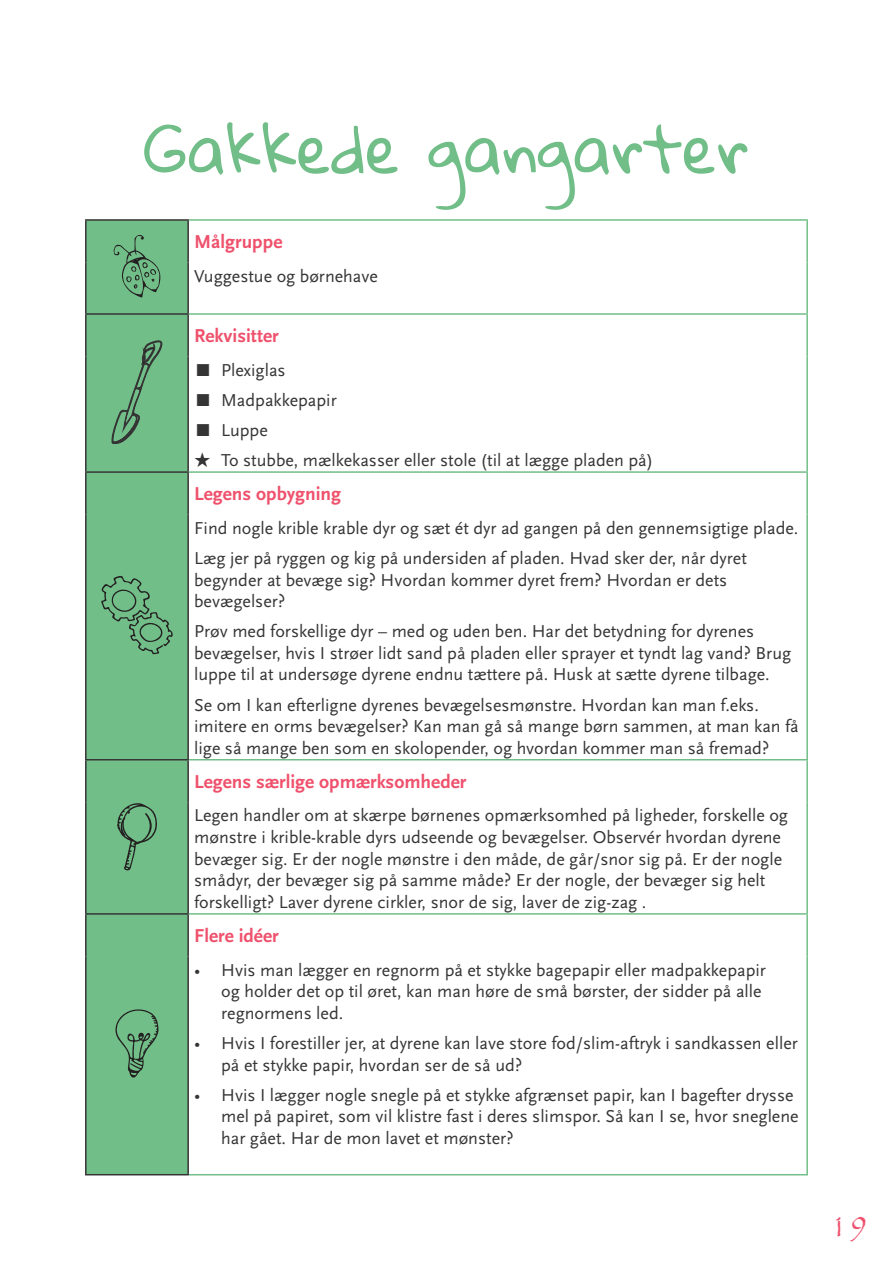
<style>
.page{position:relative;width:893px;height:1263px;background:#fff}
.page>*{position:absolute;margin:0;border:0;box-sizing:border-box;transform-origin:0 0}
.t1{font:63px "Gloria Hallelujah";color:#71be88}
.t2{font:34.5px "Papyrus";color:#ef516c}
.t3{font:700 19.5px "Scala Sans OT";color:#ef516c}
.Tekstboks_brødtekst{font:18px/21.6px "Scala Sans OT";color:#363536}
</style>
<div class="page">
<div style="left:87px;top:221px;width:100px;height:953px;background:#71be88"></div>
<hr style="left:189px;top:219px;width:619px;height:2px;background:#71be88">
<hr style="left:806px;top:221px;width:2px;height:41px;background:#71be88">
<hr style="left:806px;top:262px;width:2px;height:51px;background:#71be88">
<hr style="left:189px;top:313px;width:619px;height:2px;background:#71be88">
<hr style="left:806px;top:315px;width:2px;height:41px;background:#71be88">
<hr style="left:806px;top:356px;width:2px;height:115px;background:#71be88">
<hr style="left:189px;top:471px;width:619px;height:2px;background:#71be88">
<hr style="left:806px;top:473px;width:2px;height:42px;background:#71be88">
<hr style="left:806px;top:515px;width:2px;height:244px;background:#71be88">
<hr style="left:189px;top:759px;width:619px;height:1px;background:#71be88">
<hr style="left:806px;top:760px;width:2px;height:42px;background:#71be88">
<hr style="left:806px;top:802px;width:2px;height:111px;background:#71be88">
<hr style="left:189px;top:913px;width:619px;height:2px;background:#71be88">
<hr style="left:806px;top:915px;width:2px;height:41px;background:#71be88">
<hr style="left:806px;top:956px;width:2px;height:218px;background:#71be88">
<hr style="left:189px;top:1174px;width:619px;height:1px;background:#71be88">
<hr style="left:85px;top:219px;width:104px;height:2px;background:#363536">
<hr style="left:85px;top:221px;width:2px;height:41px;background:#363536">
<hr style="left:187px;top:221px;width:2px;height:41px;background:#363536">
<hr style="left:85px;top:262px;width:2px;height:51px;background:#363536">
<hr style="left:187px;top:262px;width:2px;height:51px;background:#363536">
<hr style="left:85px;top:313px;width:104px;height:2px;background:#363536">
<hr style="left:85px;top:315px;width:2px;height:41px;background:#363536">
<hr style="left:187px;top:315px;width:2px;height:41px;background:#363536">
<hr style="left:85px;top:356px;width:2px;height:115px;background:#363536">
<hr style="left:187px;top:356px;width:2px;height:115px;background:#363536">
<hr style="left:85px;top:471px;width:104px;height:2px;background:#363536">
<hr style="left:85px;top:473px;width:2px;height:42px;background:#363536">
<hr style="left:187px;top:473px;width:2px;height:42px;background:#363536">
<hr style="left:85px;top:515px;width:2px;height:244px;background:#363536">
<hr style="left:187px;top:515px;width:2px;height:244px;background:#363536">
<hr style="left:85px;top:759px;width:104px;height:1px;background:#363536">
<hr style="left:85px;top:760px;width:2px;height:42px;background:#363536">
<hr style="left:187px;top:760px;width:2px;height:42px;background:#363536">
<hr style="left:85px;top:802px;width:2px;height:111px;background:#363536">
<hr style="left:187px;top:802px;width:2px;height:111px;background:#363536">
<hr style="left:85px;top:913px;width:104px;height:2px;background:#363536">
<hr style="left:85px;top:915px;width:2px;height:41px;background:#363536">
<hr style="left:187px;top:915px;width:2px;height:41px;background:#363536">
<hr style="left:85px;top:956px;width:2px;height:218px;background:#363536">
<hr style="left:187px;top:956px;width:2px;height:218px;background:#363536">
<hr style="left:85px;top:1174px;width:104px;height:1px;background:#363536">
<svg style="left:114px;top:235px;width:46px;height:62px;background:#65a779"></svg>
<svg style="left:112px;top:340px;width:50px;height:104px;background:#68ab7c"></svg>
<svg style="left:101px;top:576px;width:72px;height:78px;background:#67ab7b"></svg>
<svg style="left:117px;top:802px;width:41px;height:69px;background:#64a477"></svg>
<svg style="left:112px;top:1007px;width:47px;height:71px;background:#65a779"></svg>
<p class="t1" style="left:144px;top:115px;width:606px">Gakkede gangarter</p>
<p class="t3" style="left:194px;top:231px;width:90px">Målgruppe</p>
<p class="Tekstboks_brødtekst" style="left:194px;top:265px;width:185px">Vuggestue og børnehave</p>
<p class="t3" style="left:194px;top:325px;width:86px">Rekvisitter</p>
<p class="Tekstboks_brødtekst" style="left:194px;top:359px;width:93px">■ Plexiglas</p>
<p class="Tekstboks_brødtekst" style="left:194px;top:390px;width:144px">■ Madpakkepapir</p>
<p class="Tekstboks_brødtekst" style="left:194px;top:420px;width:75px">■ Luppe</p>
<p class="Tekstboks_brødtekst" style="left:194px;top:450px;width:461px">★ To stubbe, mælkekasser eller stole (til at lægge pladen på)</p>
<p class="t3" style="left:194px;top:483px;width:148px">Legens opbygning</p>
<p class="Tekstboks_brødtekst" style="left:194px;top:517px;width:606px">Find nogle krible krable dyr og sæt ét dyr ad gangen på den gennemsigtige plade.</p>
<p class="Tekstboks_brødtekst" style="left:194px;top:548px;width:554px">Læg jer på ryggen og kig på undersiden af pladen. Hvad sker der, når dyret begynder at bevæge sig? Hvordan kommer dyret frem? Hvordan er dets bevægelser?</p>
<p class="Tekstboks_brødtekst" style="left:194px;top:621px;width:599px">Prøv med forskellige dyr – med og uden ben. Har det betydning for dyrenes bevægelser, hvis I strøer lidt sand på pladen eller sprayer et tyndt lag vand? Brug luppe til at undersøge dyrene endnu tættere på. Husk at sætte dyrene tilbage.</p>
<p class="Tekstboks_brødtekst" style="left:194px;top:694px;width:606px">Se om I kan efterligne dyrenes bevægelsesmønstre. Hvordan kan man f.eks. imitere en orms bevægelser? Kan man gå så mange børn sammen, at man kan få lige så mange ben som en skolopender, og hvordan kommer man så fremad?</p>
<p class="t3" style="left:194px;top:771px;width:274px">Legens særlige opmærksomheder</p>
<p class="Tekstboks_brødtekst" style="left:194px;top:805px;width:595px">Legen handler om at skærpe børnenes opmærksomhed på ligheder, forskelle og mønstre i krible-krable dyrs udseende og bevægelser. Observér hvordan dyrene bevæger sig. Er der nogle mønstre i den måde, de går/snor sig på. Er der nogle smådyr, der bevæger sig på samme måde? Er der nogle, der bevæger sig helt forskelligt? Laver dyrene cirkler, snor de sig, laver de zig-zag .</p>
<p class="t3" style="left:194px;top:925px;width:86px">Flere idéer</p>
<p class="Tekstboks_brødtekst" style="left:221px;top:959px;width:546px;text-indent:-27px">• Hvis man lægger en regnorm på et stykke bagepapir eller madpakkepapir og holder det op til øret, kan man høre de små børster, der sidder på alle regnormens led.</p>
<p class="Tekstboks_brødtekst" style="left:221px;top:1033px;width:578px;text-indent:-27px">• Hvis I forestiller jer, at dyrene kan lave store fod/slim-aftryk i sandkassen eller på et stykke papir, hvordan ser de så ud?</p>
<p class="Tekstboks_brødtekst" style="left:221px;top:1084px;width:579px;text-indent:-27px">• Hvis I lægger nogle snegle på et stykke afgrænset papir, kan I bagefter drysse mel på papiret, som vil klistre fast i deres slimspor. Så kan I se, hvor sneglene har gået. Har de mon lavet et mønster?</p>
<h2 class="t2" style="left:829px;top:1204px;width:41px">19</h2>
</div>
